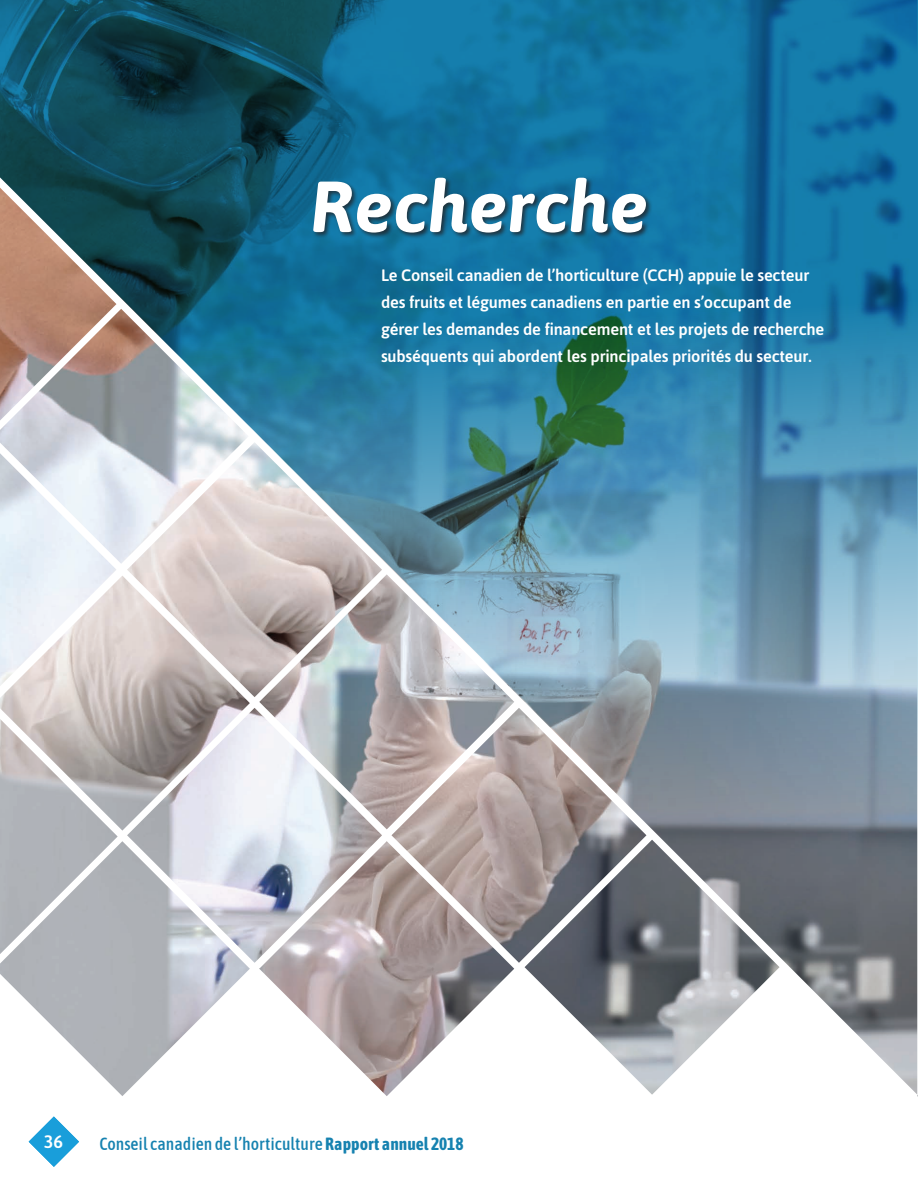
<style>
.page{position:relative;width:918px;height:1188px;background:#fff}
.page>*{position:absolute;margin:0;border:0;box-sizing:border-box;transform-origin:0 0}
.t1{font:italic 700 72px "Asap";color:#fff}
.t2{font:500 18px "Asap";color:#fff}
.t3{font:500 17.7px "Asap Condensed";color:#1682b0}
.t4{font:500 16.5px/27px "Asap";letter-spacing:-.01em;color:#fff}
.s1{font-weight:700}
</style>
<div class="page">
<img style="left:0;top:0;width:918px;height:1093px">
<div style="left:312px;top:177px;width:341px;height:62px;background:#231f20;opacity:.75"></div>
<svg style="left:29px;top:1117px;width:50px;height:50px"></svg>
<h1 class="t1" style="left:311px;top:158px;width:339px">Recherche</h1>
<p class="t4" style="left:381px;top:261px;width:445px">Le Conseil canadien de l’horticulture (CCH) appuie le secteur des fruits et légumes canadiens en partie en s’occupant de gérer les demandes de financement et les projets de recherche subséquents qui abordent les principales priorités du secteur.</p>
<p class="t2" style="left:44px;top:1130px;width:21px">36</p>
<p class="t3" style="left:99px;top:1132px;width:366px">Conseil canadien de l’horticulture <span class="s1">Rapport annuel 2018</span></p>
</div>
